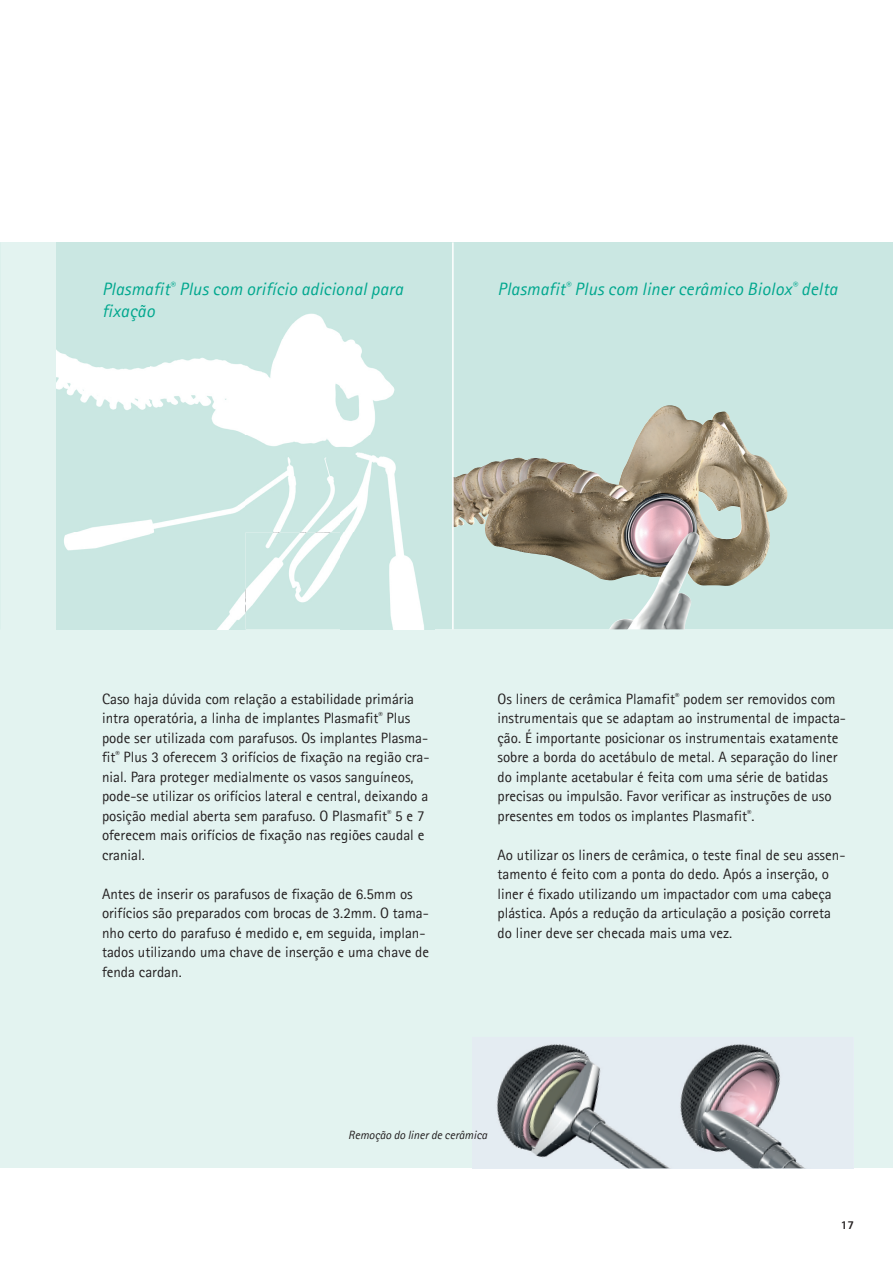
<style>
.page{position:relative;width:893px;height:1263px;background:#fff}
.page>*{position:absolute;margin:0;border:0;box-sizing:border-box;transform-origin:0 0}
.t1{font:italic 18px/21.6px "Rotis Sans Serif";letter-spacing:.01em;color:#00a78e}
.t2{font:15px/19.5px "Rotis Sans Serif";color:#231f20}
.t3{font:italic 12px "Rotis Sans Serif";color:#231f20}
.t4{font:700 12px "Rotis Sans Serif";color:#231f20}
</style>
<div class="page">
<div style="left:0;top:242px;width:893px;height:926px;background:#e3f3f0"></div>
<div style="left:56px;top:242px;width:837px;height:387px;background:#cae7e2"></div>
<img style="left:496px;top:1043px;width:110px;height:79px">
<img style="left:630px;top:1140px;width:40px;height:28px">
<img style="left:499px;top:1122px;width:131px;height:46px">
<img style="left:680px;top:1043px;width:101px;height:80px">
<img style="left:683px;top:1123px;width:122px;height:45px">
<img style="left:454px;top:406px;width:284px;height:223px">
<img style="left:56px;top:629px;width:379px;height:1px">
<img style="left:56px;top:349px;width:95px;height:202px">
<img style="left:151px;top:313px;width:273px;height:316px">
<hr style="left:452px;top:242px;width:2px;height:387px;background:#fff">
<p class="t1" style="left:102px;top:278px;width:302px">Plasmafit<sup>®</sup> Plus com orifício adicional para fixação</p>
<p class="t1" style="left:497px;top:278px;width:342px">Plasmafit<sup>®</sup> Plus com liner cerâmico Biolox<sup>®</sup> delta</p>
<p class="t2" style="left:102px;top:688px;width:329px">Caso haja dúvida com relação a estabilidade primária intra operatória, a linha de implantes Plasmafit<sup>®</sup> Plus pode ser utilizada com parafusos. Os implantes Plasma&shy;fit<sup>®</sup> Plus 3 oferecem 3 orifícios de fixação na região cra&shy;nial. Para proteger medialmente os vasos sanguíneos, pode-se utilizar os orifícios lateral e central, deixando a posição medial aberta sem parafuso. O Plasmafit<sup>®</sup> 5 e 7 oferecem mais orifícios de fixação nas regiões caudal e cranial.</p>
<p class="t2" style="left:102px;top:883px;width:329px">Antes de inserir os parafusos de fixação de 6.5mm os orifícios são preparados com brocas de 3.2mm. O tama&shy;nho certo do parafuso é medido e, em seguida, implan&shy;tados utilizando uma chave de inserção e uma chave de fenda cardan.</p>
<p class="t2" style="left:497px;top:688px;width:350px">Os liners de cerâmica Plamafit<sup>®</sup> podem ser removidos com instrumentais que se adaptam ao instrumental de impacta&shy;ção. É importante posicionar os instrumentais exatamente sobre a borda do acetábulo de metal. A separação do liner do implante acetabular é feita com uma série de batidas precisas ou impulsão. Favor verificar as instruções de uso presentes em todos os implantes Plasmafit<sup>®</sup>.</p>
<p class="t2" style="left:497px;top:844px;width:349px">Ao utilizar os liners de cerâmica, o teste final de seu assen&shy;tamento é feito com a ponta do dedo. Após a inserção, o liner é fixado utilizando um impactador com uma cabeça plástica. Após a redução da articulação a posição correta do liner deve ser checada mais uma vez.</p>
<p class="t3" style="left:348px;top:1128px;width:141px">Remoção do liner de cerâmica</p>
<p class="t4" style="left:841px;top:1217px;width:15px">17</p>
</div>
